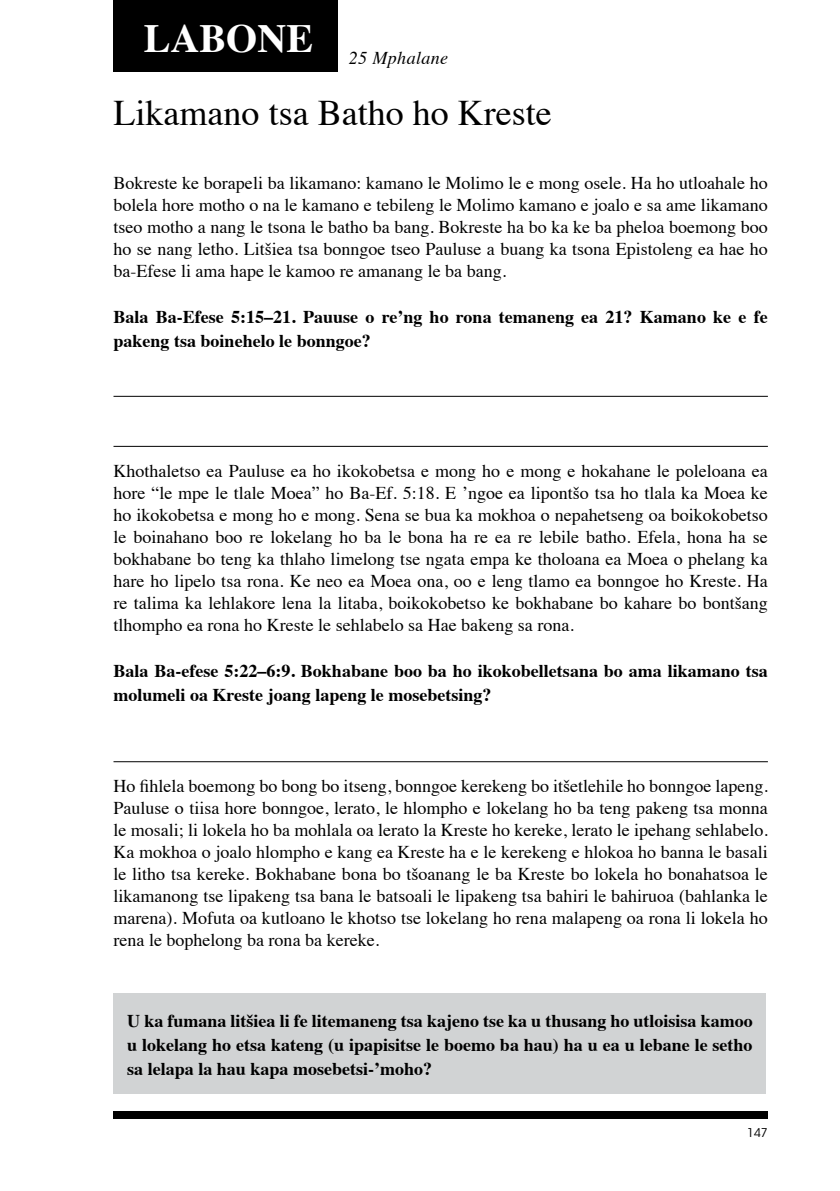
<style>
.page{position:relative;width:840px;height:1191px;background:#fff}
.page>*{position:absolute;margin:0;border:0;box-sizing:border-box;transform-origin:0 0}
.t1{font:700 40px "Times";color:#fff}
.t2{font:36px "Times";color:#000}
.t3{font:18px/22px "Times";color:#000;text-align:justify}
.t4{font:700 18px/24px "Times";color:#000}
.t5{font:italic 18px "Times";letter-spacing:.02em;color:#000}
.t6{font:12px "ITC Avant Garde Std";color:#000}
</style>
<div class="page">
<div style="left:113px;top:1111px;width:654px;height:8px;background:#000"></div>
<div style="left:113px;top:0;width:225px;height:71px;background:#000"></div>
<hr style="left:113px;top:446px;width:654px;height:1px;background:#000">
<hr style="left:113px;top:761px;width:654px;height:1px;background:#000">
<hr style="left:113px;top:396px;width:654px;height:1px;background:#000">
<div style="left:113px;top:993px;width:652px;height:100px;background:#d1d3d4"></div>
<h1 class="t1" style="left:144px;top:0;width:170px">LABONE</h1>
<p class="t5" style="left:349px;top:42px;width:101px">25 Mphalane</p>
<h2 class="t2" style="left:113px;top:80px;width:439px">Likamano tsa Batho ho Kreste</h2>
<p class="t3" style="left:113px;top:171px;width:655px">Bokreste ke borapeli ba likamano: kamano le Molimo le e mong osele. Ha ho utloahale ho bolela hore motho o na le kamano e tebileng le Molimo kamano e joalo e sa ame likamano tseo motho a nang le tsona le batho ba bang. Bokreste ha bo ka ke ba pheloa boemong boo ho se nang letho. Litšiea tsa bonngoe tseo Pauluse a buang ka tsona Epistoleng ea hae ho ba-Efese li ama hape le kamoo re amanang le ba bang.</p>
<p class="t4" style="left:113px;top:303px;width:655px">Bala Ba-Efese 5:15–21. Pauuse o re’ng ho rona temaneng ea 21? Kamano ke e fe pakeng tsa boinehelo le bonngoe?</p>
<p class="t3" style="left:113px;top:459px;width:655px">Khothaletso ea Pauluse ea ho ikokobetsa e mong ho e mong e hokahane le poleloana ea hore “le mpe le tlale Moea” ho Ba-Ef. 5:18. E ’ngoe ea lipontšo tsa ho tlala ka Moea ke ho ikokobetsa e mong ho e mong. Sena se bua ka mokhoa o nepahetseng oa boikokobetso le boinahano boo re lokelang ho ba le bona ha re ea re lebile batho. Efela, hona ha se bokhabane bo teng ka thlaho limelong tse ngata empa ke tholoana ea Moea o phelang ka hare ho lipelo tsa rona. Ke neo ea Moea ona, oo e leng tlamo ea bonngoe ho Kreste. Ha re talima ka lehlakore lena la litaba, boikokobetso ke bokhabane bo kahare bo bontšang tlhompho ea rona ho Kreste le sehlabelo sa Hae bakeng sa rona.</p>
<p class="t4" style="left:113px;top:657px;width:655px">Bala Ba-efese 5:22–6:9. Bokhabane boo ba ho ikokobelletsana bo ama likamano tsa molumeli oa Kreste joang lapeng le mosebetsing?</p>
<p class="t3" style="left:113px;top:773px;width:655px">Ho fihlela boemong bo bong bo itseng, bonngoe kerekeng bo itšetlehile ho bonngoe lapeng.<br>Pauluse o tiisa hore bonngoe, lerato, le hlompho e lokelang ho ba teng pakeng tsa monna le mosali; li lokela ho ba mohlala oa lerato la Kreste ho kereke, lerato le ipehang sehlabelo.<br>Ka mokhoa o joalo hlompho e kang ea Kreste ha e le kerekeng e hlokoa ho banna le basali le litho tsa kereke. Bokhabane bona bo tšoanang le ba Kreste bo lokela ho bonahatsoa le likamanong tse lipakeng tsa bana le batsoali le lipakeng tsa bahiri le bahiruoa (bahlanka le marena). Mofuta oa kutloano le khotso tse lokelang ho rena malapeng oa rona li lokela ho rena le bophelong ba rona ba kereke.</p>
<p class="t4" style="left:127px;top:1006px;width:626px;text-align:justify">U ka fumana litšiea li fe litemaneng tsa kajeno tse ka u thusang ho utloisisa kamoo u lokelang ho etsa kateng (u ipapisitse le boemo ba hau) ha u ea u lebane le setho sa lelapa la hau kapa mosebetsi-’moho?</p>
<p class="t6" style="left:746px;top:1125px;width:22px">147</p>
</div>
